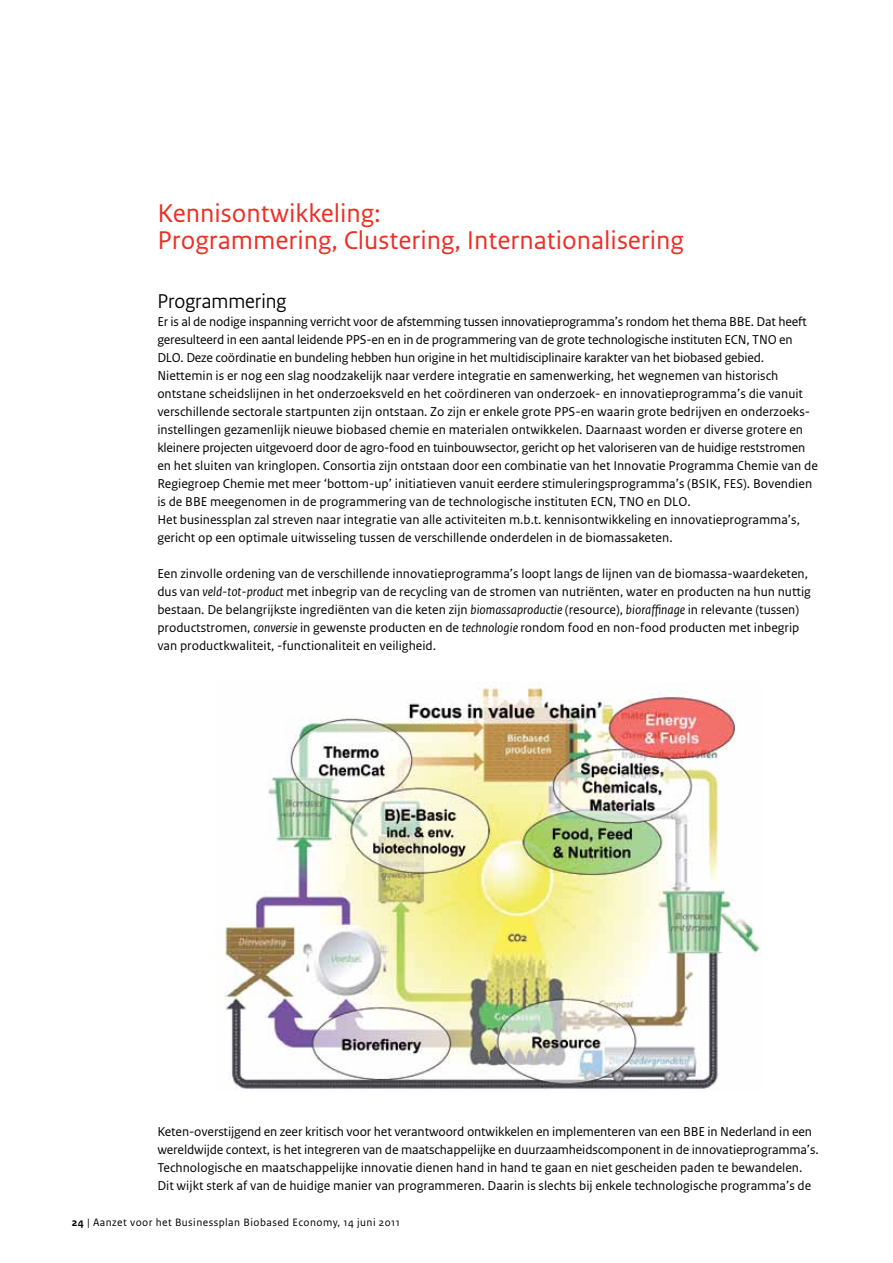
<style>
.page{position:relative;width:893px;height:1263px;background:#fff}
.page>*{position:absolute;margin:0;border:0;box-sizing:border-box;transform-origin:0 0}
.t1{font:27px/27px "Rijksoverheid Sans Text";color:#ee2e24}
.t2{font:21px "Rijksoverheid Sans Heading";color:#000}
.t3{font:13.5px/18px "Rijksoverheid Sans Text";color:#000}
.t4{font:11.25px "Rijksoverheid Sans Text";letter-spacing:.04em;color:#000}
.s1{font-style:italic}
.s2{font-weight:700}
</style>
<div class="page">
<img style="left:224px;top:683px;width:536px;height:406px">
<h1 class="t1" style="left:157px;top:200px;width:528px">Kennisontwikkeling:<br>Programmering, Clustering, Internationalisering</h1>
<h2 class="t2" style="left:157px;top:289px;width:131px">Programmering</h2>
<p class="t3" style="left:157px;top:313px;width:662px">Er is al de nodige inspanning verricht voor de afstemming tussen innovatieprogramma’s rondom het thema BBE. Dat heeft geresulteerd in een aantal leidende PPS-en en in de programmering van de grote technologische instituten ECN, TNO en DLO. Deze coördinatie en bundeling hebben hun origine in het multidisciplinaire karakter van het biobased gebied.<br>Niettemin is er nog een slag noodzakelijk naar verdere integratie en samenwerking, het wegnemen van historisch ontstane scheidslijnen in het onderzoeksveld en het coördineren van onderzoek- en innovatieprogramma’s die vanuit verschillende sectorale startpunten zijn ontstaan. Zo zijn er enkele grote PPS-en waarin grote bedrijven en onderzoeks&shy;instellingen gezamenlijk nieuwe biobased chemie en materialen ontwikkelen. Daarnaast worden er diverse grotere en kleinere projecten uitgevoerd door de agro-food en tuinbouwsector, gericht op het valoriseren van de huidige reststromen en het sluiten van kringlopen. Consortia zijn ontstaan door een combinatie van het Innovatie Programma Chemie van de Regiegroep Chemie met meer ‘bottom-up’ initiatieven vanuit eerdere stimuleringsprogramma’s (BSIK, FES). Bovendien is de BBE meegenomen in de programmering van de technologische instituten ECN, TNO en DLO.<br>Het businessplan zal streven naar integratie van alle activiteiten m.b.t. kennisontwikkeling en innovatieprogramma’s, gericht op een optimale uitwisseling tussen de verschillende onderdelen in de biomassaketen.</p>
<p class="t3" style="left:157px;top:565px;width:655px">Een zinvolle ordening van de verschillende innovatieprogramma’s loopt langs de lijnen van de biomassa-waardeketen, dus van <span class="s1">veld-tot-product</span> met inbegrip van de recycling van de stromen van nutriënten, water en producten na hun nuttig bestaan. De belangrijkste ingrediënten van die keten zijn <span class="s1">biomassaproductie</span> (resource), <span class="s1">bioraffinage</span> in relevante (tussen) productstromen, <span class="s1">conversie</span> in gewenste producten en de <span class="s1">technologie</span> rondom food en non-food producten met inbegrip van productkwaliteit, -functionaliteit en veiligheid.</p>
<p class="t3" style="left:157px;top:1123px;width:663px">Keten-overstijgend en zeer kritisch voor het verantwoord ontwikkelen en implementeren van een BBE in Nederland in een wereldwijde context, is het integreren van de maatschappelijke en duurzaamheidscomponent in de innovatieprogramma’s.<br>Technologische en maatschappelijke innovatie dienen hand in hand te gaan en niet gescheiden paden te bewandelen.<br>Dit wijkt sterk af van de huidige manier van programmeren. Daarin is slechts bij enkele technologische programma’s de</p>
<p class="t4" style="left:72px;top:1216px;width:330px"><span class="s2">24</span> | Aanzet voor het Businessplan Biobased Economy, 14 juni 2011</p>
</div>
